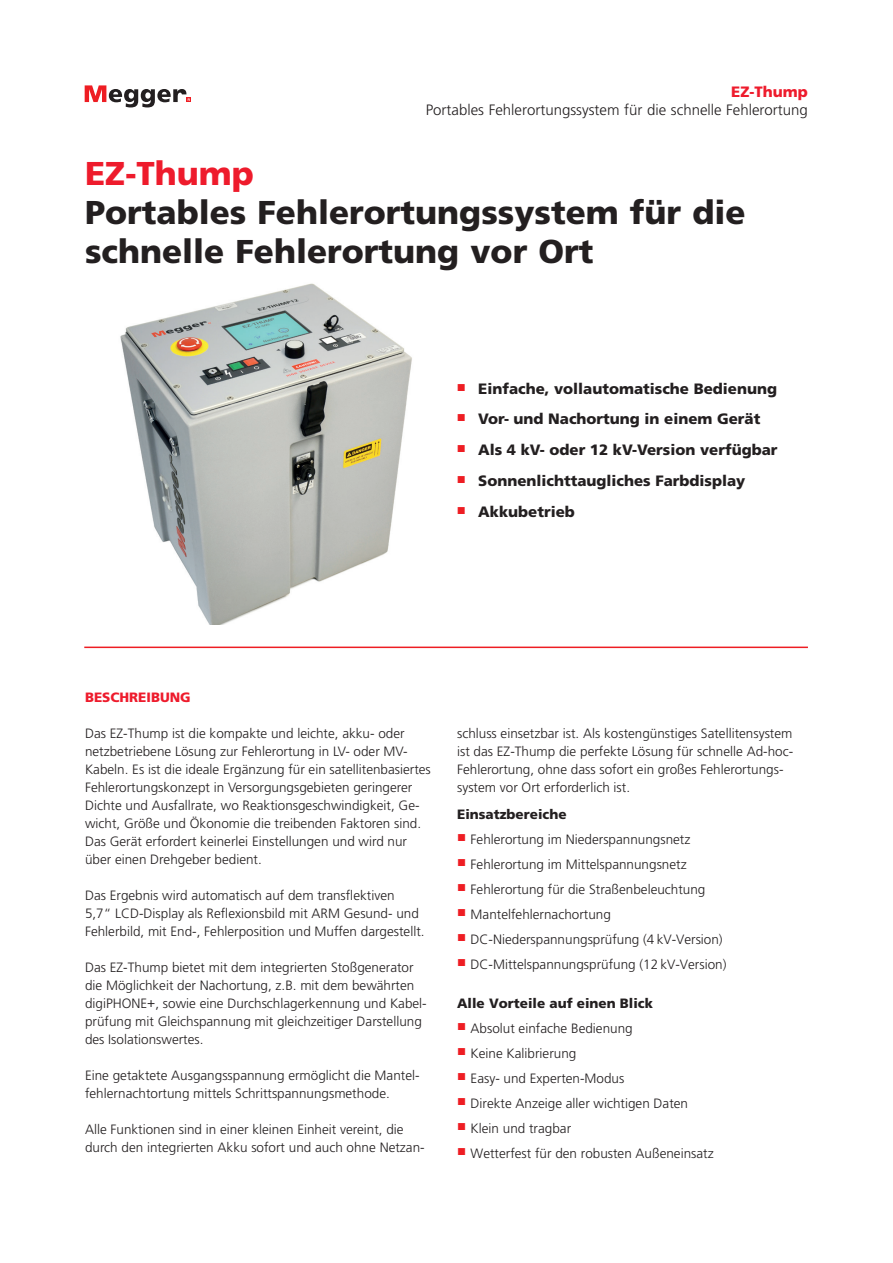
<style>
.page{position:relative;width:893px;height:1263px;background:#fff}
.page>*{position:absolute;margin:0;border:0;box-sizing:border-box;transform-origin:0 0}
.t1{font:900 33px/39px "Frutiger LT Std";color:#231f20}
.t2{font:900 33px "Frutiger LT Std";color:#ee1b2c}
.t3{font:900 15px "Frutiger LT Std";color:#231f20}
.t4{font:300 15px "Frutiger LT Std";color:#231f20}
.t5{font:900 15px "Frutiger LT Std";color:#ee1b2c}
.t6{font:300 13.5px/18px "Frutiger LT Std";color:#231f20}
.t7{font:900 13.5px "Frutiger LT Std";color:#231f20}
.t8{font:900 13.5px "Frutiger LT Std";color:#ee1b2c}
</style>
<div class="page">
<svg style="left:85px;top:85px;width:106px;height:22px"></svg>
<img style="left:120px;top:283px;width:292px;height:341px">
<hr style="left:84px;top:647px;width:724px;height:1px;background:#ee1d23">
<p class="t5" style="left:731px;top:83px;width:78px">EZ-Thump</p>
<p class="t4" style="left:426px;top:102px;width:384px">Portables Fehlerortungssystem für die schnelle Fehlerortung</p>
<h1 class="t2" style="left:85px;top:153px;width:170px">EZ-Thump</h1>
<h1 class="t1" style="left:85px;top:193px;width:662px">Portables Fehlerortungssystem für die schnelle Fehlerortung vor Ort</h1>
<p class="t3" style="left:457px;top:379px;width:322px"><sup>■</sup> Einfache, vollautomatische Bedienung</p>
<p class="t3" style="left:457px;top:410px;width:305px"><sup>■</sup> Vor- und Nachortung in einem Gerät</p>
<p class="t3" style="left:457px;top:441px;width:322px"><sup>■</sup> Als 4 kV- oder 12 kV-Version verfügbar</p>
<p class="t3" style="left:457px;top:471px;width:290px"><sup>■</sup> Sonnenlichttaugliches Farbdisplay</p>
<p class="t3" style="left:457px;top:502px;width:119px"><sup>■</sup> Akkubetrieb</p>
<p class="t8" style="left:85px;top:689px;width:107px">BESCHREIBUNG</p>
<p class="t6" style="left:85px;top:725px;width:347px">Das EZ-Thump ist die kompakte und leichte, akku- oder netzbetriebene Lösung zur Fehlerortung in LV- oder MV-Kabeln. Es ist die ideale Ergänzung für ein satellitenbasiertes Fehlerortungskonzept in Versorgungsgebieten geringerer Dichte und Ausfallrate, wo Reaktionsgeschwindigkeit, Ge&shy;wicht, Größe und Ökonomie die treibenden Faktoren sind.<br>Das Gerät erfordert keinerlei Einstellungen und wird nur über einen Drehgeber bedient.</p>
<p class="t6" style="left:85px;top:887px;width:341px">Das Ergebnis wird automatisch auf dem transflektiven<br>5,7“ LCD-Display als Reflexionsbild mit ARM Gesund- und<br>Fehlerbild, mit End-, Fehlerposition und Muffen dargestellt.</p>
<p class="t6" style="left:85px;top:959px;width:343px">Das EZ-Thump bietet mit dem integrierten Stoßgenerator die Möglichkeit der Nachortung, z.B. mit dem bewährten digiPHONE+, sowie eine Durchschlagerkennung und Kabel&shy;prüfung mit Gleichspannung mit gleichzeitiger Darstellung des Isolationswertes.</p>
<p class="t6" style="left:85px;top:1066px;width:336px">Eine getaktete Ausgangsspannung ermöglicht die Mantel&shy;fehlernachtortung mittels Schrittspannungsmethode.</p>
<p class="t6" style="left:85px;top:1120px;width:341px">Alle Funktionen sind in einer kleinen Einheit vereint, die durch den integrierten Akku sofort und auch ohne Netzan-</p>
<p class="t6" style="left:457px;top:725px;width:338px">schluss einsetzbar ist. Als kostengünstiges Satellitensystem ist das EZ-Thump die perfekte Lösung für schnelle Ad-hoc-Fehlerortung, ohne dass sofort ein großes Fehlerortungs&shy;system vor Ort erforderlich ist.</p>
<p class="t7" style="left:457px;top:806px;width:111px">Einsatzbereiche</p>
<p class="t6" style="left:457px;top:830px;width:235px"><sup>■</sup> Fehlerortung im Niederspannungsnetz</p>
<p class="t6" style="left:457px;top:855px;width:231px"><sup>■</sup> Fehlerortung im Mittelspannungsnetz</p>
<p class="t6" style="left:457px;top:880px;width:250px"><sup>■</sup> Fehlerortung für die Straßenbeleuchtung</p>
<p class="t6" style="left:457px;top:905px;width:155px"><sup>■</sup> Mantelfehlernachortung</p>
<p class="t6" style="left:457px;top:930px;width:267px"><sup>■</sup> DC-Niederspannungsprüfung (4 kV-Version)</p>
<p class="t6" style="left:457px;top:955px;width:271px"><sup>■</sup> DC-Mittelspannungsprüfung (12 kV-Version)</p>
<p class="t7" style="left:457px;top:995px;width:197px">Alle Vorteile auf einen Blick</p>
<p class="t6" style="left:457px;top:1020px;width:177px"><sup>■</sup> Absolut einfache Bedienung</p>
<p class="t6" style="left:457px;top:1045px;width:121px"><sup>■</sup> Keine Kalibrierung</p>
<p class="t6" style="left:457px;top:1070px;width:169px"><sup>■</sup> Easy- und Experten-Modus</p>
<p class="t6" style="left:457px;top:1095px;width:233px"><sup>■</sup> Direkte Anzeige aller wichtigen Daten</p>
<p class="t6" style="left:457px;top:1120px;width:116px"><sup>■</sup> Klein und tragbar</p>
<p class="t6" style="left:457px;top:1145px;width:258px"><sup>■</sup> Wetterfest für den robusten Außeneinsatz</p>
</div>
